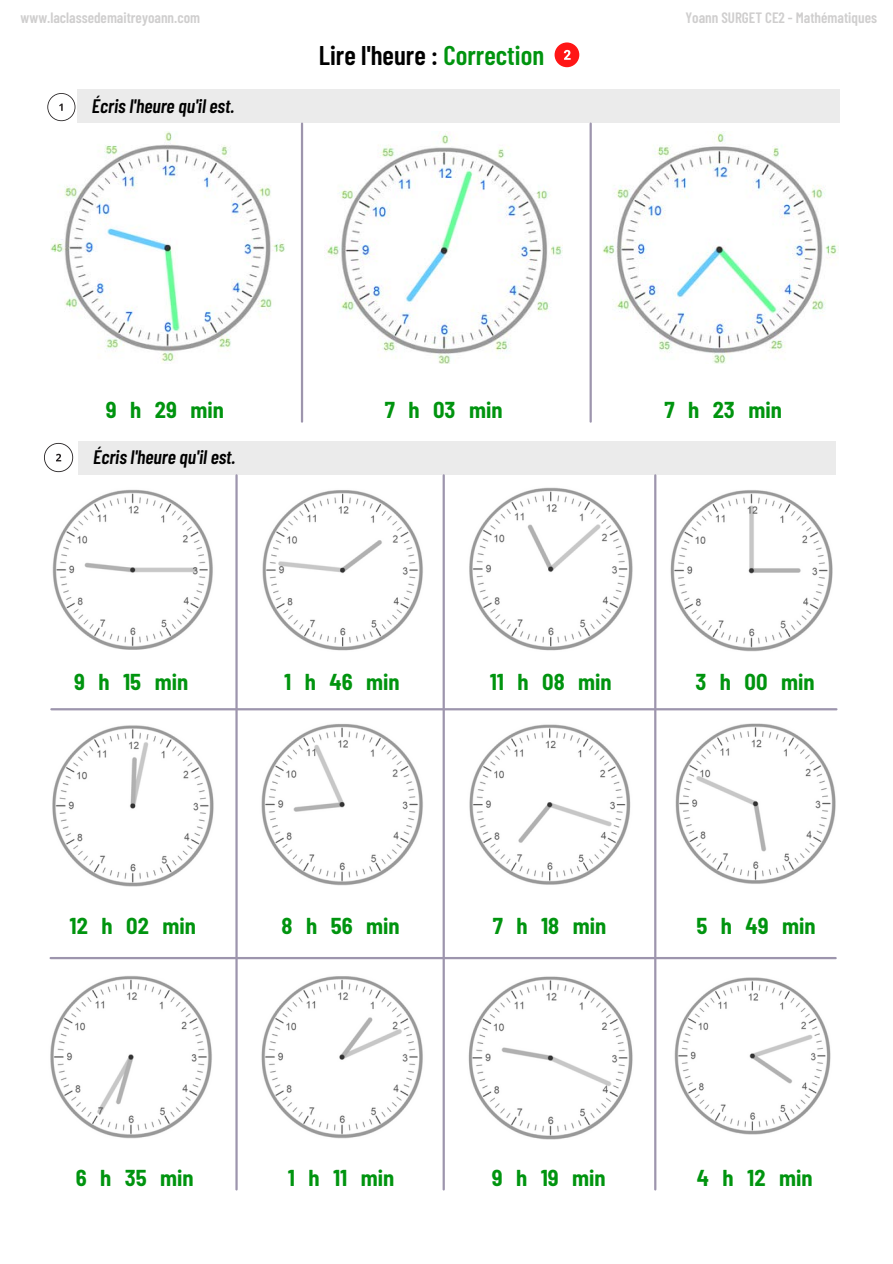
<style>
.page{position:relative;width:893px;height:1264px;background:#fff}
.page>*{position:absolute;margin:0;border:0;box-sizing:border-box;transform-origin:0 0}
.t1{font:600 27px "Barlow Condensed";color:#000}
.t2{font:700 semi-condensed 22.5px "Barlow";color:#00940f}
.t3{font:italic 600 19.5px "Barlow Condensed";color:#000}
.t4{font:600 15px "Barlow Condensed";color:#cfcece}
.s1{color:#00940f}
</style>
<div class="page">
<svg style="left:47px;top:93px;width:28px;height:28px"></svg>
<div style="left:77px;top:89px;width:762px;height:33px;background:#ebebeb"></div>
<div style="left:78px;top:441px;width:758px;height:33px;background:#ebebeb"></div>
<svg style="left:44px;top:443px;width:29px;height:29px"></svg>
<hr style="left:51px;top:708px;width:785px;height:2px;background:#9d95ad">
<hr style="left:235px;top:475px;width:3px;height:714px;background:#9d95ad">
<hr style="left:442px;top:475px;width:3px;height:714px;background:#9d95ad">
<hr style="left:654px;top:475px;width:2px;height:714px;background:#9d95ad">
<img style="left:603px;top:133px;width:235px;height:230px">
<hr style="left:301px;top:124px;width:2px;height:297px;background:#9d95ad">
<hr style="left:589px;top:124px;width:2px;height:297px;background:#9d95ad">
<hr style="left:51px;top:956px;width:784px;height:3px;background:#9d95ad">
<div style="left:554px;top:42px;width:25px;height:25px;background:#ff1616;border-radius:50%"></div>
<svg style="left:564px;top:50px;width:6px;height:10px"></svg>
<img style="left:327px;top:133px;width:235px;height:230px">
<img style="left:51px;top:132px;width:234px;height:231px">
<img style="left:52px;top:489px;width:161px;height:161px">
<img style="left:262px;top:490px;width:161px;height:161px">
<img style="left:50px;top:976px;width:162px;height:162px">
<img style="left:52px;top:725px;width:162px;height:161px">
<img style="left:261px;top:724px;width:162px;height:161px">
<img style="left:670px;top:490px;width:162px;height:161px">
<img style="left:469px;top:724px;width:162px;height:161px">
<img style="left:675px;top:723px;width:161px;height:161px">
<img style="left:261px;top:976px;width:162px;height:161px">
<img style="left:468px;top:976px;width:165px;height:163px">
<img style="left:674px;top:977px;width:157px;height:157px">
<img style="left:469px;top:487px;width:164px;height:164px">
<p class="t4" style="left:21px;top:8px;width:181px">www.laclassedemaitreyoann.com</p>
<p class="t4" style="left:685px;top:8px;width:193px">Yoann SURGET CE2 - Mathématiques</p>
<p class="t3" style="left:92px;top:93px;width:144px">Écris l'heure qu'il est.</p>
<p class="t1" style="left:319px;top:38px;width:227px">Lire l'heure : <span class="s1">Correction</span></p>
<p class="t2" style="left:106px;top:395px;width:119px">9 h 29 min</p>
<p class="t2" style="left:385px;top:395px;width:119px">7 h 03 min</p>
<p class="t2" style="left:664px;top:395px;width:119px">7 h 23 min</p>
<p class="t3" style="left:93px;top:445px;width:144px">Écris l'heure qu'il est.</p>
<p class="t2" style="left:74px;top:667px;width:116px">9 h 15 min</p>
<p class="t2" style="left:284px;top:667px;width:117px">1 h 46 min</p>
<p class="t2" style="left:489px;top:667px;width:123px">11 h 08 min</p>
<p class="t2" style="left:695px;top:667px;width:121px">3 h 00 min</p>
<p class="t2" style="left:70px;top:911px;width:128px">12 h 02 min</p>
<p class="t2" style="left:281px;top:911px;width:120px">8 h 56 min</p>
<p class="t2" style="left:492px;top:911px;width:115px">7 h 18 min</p>
<p class="t2" style="left:696px;top:911px;width:121px">5 h 49 min</p>
<p class="t2" style="left:76px;top:1163px;width:119px">6 h 35 min</p>
<p class="t2" style="left:288px;top:1163px;width:108px">1 h 11 min</p>
<p class="t2" style="left:491px;top:1163px;width:115px">9 h 19 min</p>
<p class="t2" style="left:696px;top:1163px;width:117px">4 h 12 min</p>
</div>
